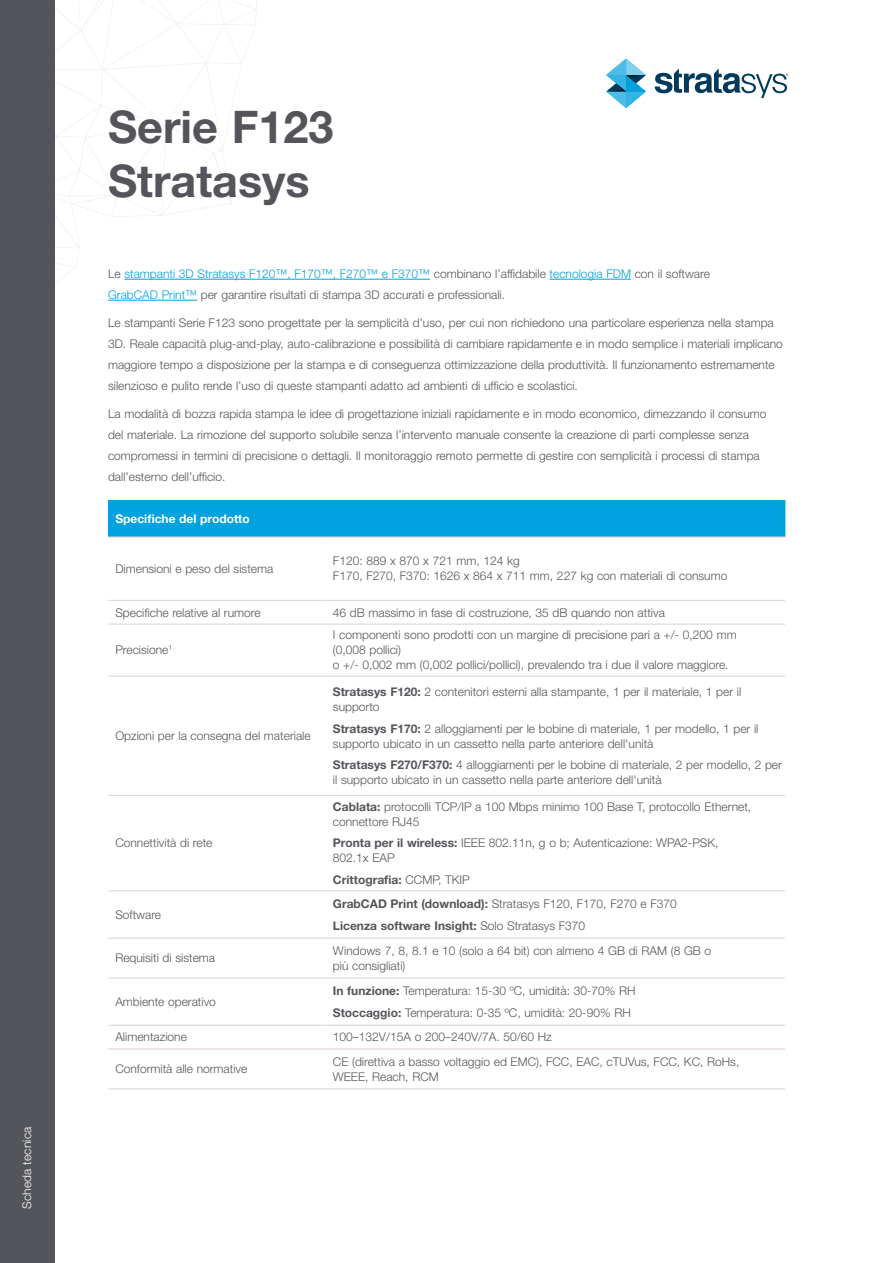
<style>
.page{position:relative;width:893px;height:1263px;background:#fff}
.page>*{position:absolute;margin:0;border:0;box-sizing:border-box;transform-origin:0 0}
.t1{font:700 45px/54px "Helvetica Neue LT Std";color:#54555a}
.t2{font:300 12px/15px "Helvetica Neue LT Std";color:#54555a}
.t3{font:700 12px/21.8px "Helvetica Neue LT Std";color:#54555a}
.t4{font:700 12px "Helvetica Neue LT Std";color:#fff}
.t5{font:300 12px "Helvetica Neue LT Std";letter-spacing:.015em;color:#fff}
.s1{color:#00a2df}
.s2{font-weight:700}
.s3{font-weight:300}
</style>
<div class="page">
<svg style="left:54px;top:0;width:203px;height:285px"></svg>
<div style="left:0;top:0;width:54px;height:1263px;background:#54555a"></div>
<svg style="left:606px;top:59px;width:40px;height:49px"></svg>
<svg style="left:655px;top:68px;width:133px;height:30px"></svg>
<div style="left:109px;top:501px;width:676px;height:36px;background:#00a2df"></div>
<svg style="left:109px;top:623px;width:676px;height:426px"></svg>
<hr style="left:785px;top:501px;width:1px;height:36px;background:#00a2df">
<hr style="left:108px;top:500px;width:218px;height:1px;background:#00a2df">
<hr style="left:108px;top:501px;width:1px;height:36px;background:#00a2df">
<hr style="left:326px;top:500px;width:459px;height:1px;background:#00a2df">
<hr style="left:108px;top:537px;width:218px;height:1px;background:#dad1cb">
<hr style="left:326px;top:537px;width:459px;height:1px;background:#dad1cb">
<hr style="left:109px;top:1088px;width:217px;height:1px;background:#dad1cb">
<hr style="left:326px;top:1088px;width:459px;height:1px;background:#dad1cb">
<hr style="left:109px;top:600px;width:217px;height:1px;background:#dad1cb">
<hr style="left:326px;top:600px;width:459px;height:1px;background:#dad1cb">
<hr style="left:109px;top:624px;width:217px;height:1px;background:#dad1cb">
<hr style="left:326px;top:624px;width:459px;height:1px;background:#dad1cb">
<hr style="left:109px;top:676px;width:217px;height:1px;background:#dad1cb">
<hr style="left:326px;top:676px;width:459px;height:1px;background:#dad1cb">
<hr style="left:109px;top:795px;width:217px;height:1px;background:#dad1cb">
<hr style="left:326px;top:795px;width:459px;height:1px;background:#dad1cb">
<hr style="left:109px;top:890px;width:217px;height:1px;background:#dad1cb">
<hr style="left:326px;top:890px;width:459px;height:1px;background:#dad1cb">
<hr style="left:109px;top:938px;width:217px;height:1px;background:#dad1cb">
<hr style="left:326px;top:938px;width:459px;height:1px;background:#dad1cb">
<hr style="left:109px;top:978px;width:217px;height:1px;background:#dad1cb">
<hr style="left:326px;top:978px;width:459px;height:1px;background:#dad1cb">
<hr style="left:109px;top:1025px;width:217px;height:1px;background:#dad1cb">
<hr style="left:326px;top:1025px;width:459px;height:1px;background:#dad1cb">
<hr style="left:109px;top:1049px;width:217px;height:1px;background:#dad1cb">
<hr style="left:326px;top:1049px;width:459px;height:1px;background:#dad1cb">
<div style="left:108px;top:269px;width:677px;height:222px;background:#fff"></div>
<hr style="left:124px;top:279px;width:306px;height:1px;background:#00a2df">
<hr style="left:550px;top:279px;width:81px;height:1px;background:#00a2df">
<hr style="left:108px;top:300px;width:89px;height:1px;background:#00a2df">
<p class="t5" style="left:20px;top:1209px;width:84px;rotate:-90deg">Scheda tecnica</p>
<h1 class="t1" style="left:108px;top:99px;width:227px">Serie F123<br>Stratasys</h1>
<p class="t2" style="left:108px;top:263px;width:603px;line-height:21px">Le <span class="s1">stampanti 3D Stratasys F120™, F170™, F270™ e F370™</span> combinano l’affidabile <span class="s1">tecnologia FDM</span> con il software<br><span class="s1">GrabCAD Print™</span> per garantire risultati di stampa 3D accurati e professionali.</p>
<p class="t2" style="left:108px;top:312px;width:676px;line-height:21px">Le stampanti Serie F123 sono progettate per la semplicità d’uso, per cui non richiedono una particolare esperienza nella stampa 3D. Reale capacità plug-and-play, auto-calibrazione e possibilità di cambiare rapidamente e in modo semplice i materiali implicano maggiore tempo a disposizione per la stampa e di conseguenza ottimizzazione della produttività. Il funzionamento estremamente silenzioso e pulito rende l’uso di queste stampanti adatto ad ambienti di ufficio e scolastici.</p>
<p class="t2" style="left:108px;top:402px;width:660px;line-height:21px">La modalità di bozza rapida stampa le idee di progettazione iniziali rapidamente e in modo economico, dimezzando il consumo del materiale. La rimozione del supporto solubile senza l’intervento manuale consente la creazione di parti complesse senza compromessi in termini di precisione o dettagli. Il monitoraggio remoto permette di gestire con semplicità i processi di stampa dall’esterno dell’ufficio.</p>
<p class="t4" style="left:115px;top:511px;width:136px">Specifiche del prodotto</p>
<p class="t2" style="left:115px;top:561px;width:160px">Dimensioni e peso del sistema</p>
<p class="t2" style="left:333px;top:553px;width:396px">F120: 889 x 870 x 721 mm, 124 kg<br>F170, F270, F370: 1626 x 864 x 711 mm, 227 kg con materiali di consumo</p>
<p class="t2" style="left:115px;top:604px;width:147px">Specifiche relative al rumore</p>
<p class="t2" style="left:333px;top:604px;width:333px">46 dB massimo in fase di costruzione, 35 dB quando non attiva</p>
<p class="t2" style="left:115px;top:642px;width:59px">Precisione<sup>1</sup></p>
<p class="t2" style="left:333px;top:627px;width:405px">I componenti sono prodotti con un margine di precisione pari a +/- 0,200 mm (0,008 pollici)<br>o +/- 0,002 mm (0,002 pollici/pollici), prevalendo tra i due il valore maggiore.</p>
<p class="t2" style="left:115px;top:728px;width:197px">Opzioni per la consegna del materiale</p>
<p class="t2" style="left:115px;top:835px;width:99px">Connettività di rete</p>
<p class="t2" style="left:333px;top:684px;width:410px"><span class="s2">Stratasys F120:</span> 2 contenitori esterni alla stampante, 1 per il materiale, 1 per il supporto</p>
<p class="t2" style="left:333px;top:720px;width:427px"><span class="s2">Stratasys F170:</span> 2 alloggiamenti per le bobine di materiale, 1 per modello, 1 per il supporto ubicato in un cassetto nella parte anteriore dell'unità</p>
<p class="t2" style="left:333px;top:757px;width:451px"><span class="s2">Stratasys F270/F370:</span> 4 alloggiamenti per le bobine di materiale, 2 per modello, 2 per il supporto ubicato in un cassetto nella parte anteriore dell'unità</p>
<p class="t2" style="left:333px;top:798px;width:420px"><span class="s2">Cablata:</span> protocolli TCP/IP a 100 Mbps minimo 100 Base T, protocollo Ethernet, connettore RJ45</p>
<p class="t2" style="left:333px;top:835px;width:387px"><span class="s2">Pronta per il wireless:</span> IEEE 802.11n, g o b; Autenticazione: WPA2-PSK,<br>802.1x EAP</p>
<p class="t3" style="left:333px;top:869px;width:138px">Crittografia: <span class="s3">CCMP, TKIP</span></p>
<p class="t2" style="left:115px;top:907px;width:47px">Software</p>
<p class="t3" style="left:333px;top:892px;width:345px">GrabCAD Print (download): <span class="s3">Stratasys F120, F170, F270 e F370<br></span>Licenza software Insight: <span class="s3">Solo Stratasys F370</span></p>
<p class="t2" style="left:115px;top:950px;width:101px">Requisiti di sistema</p>
<p class="t2" style="left:333px;top:943px;width:380px">Windows 7, 8, 8.1 e 10 (solo a 64 bit) con almeno 4 GB di RAM (8 GB o più consigliati)</p>
<p class="t2" style="left:115px;top:994px;width:102px">Ambiente operativo</p>
<p class="t2" style="left:333px;top:979px;width:304px;line-height:21.8px"><span class="s2">In funzione:</span> Temperatura: 15-30 ºC, umidità: 30-70% RH<br><span class="s2">Stoccaggio:</span> Temperatura: 0-35 ºC, umidità: 20-90% RH</p>
<p class="t2" style="left:115px;top:1029px;width:73px">Alimentazione</p>
<p class="t2" style="left:333px;top:1029px;width:220px">100–132V/15A o 200–240V/7A. 50/60 Hz</p>
<p class="t2" style="left:115px;top:1061px;width:134px">Conformità alle normative</p>
<p class="t2" style="left:333px;top:1054px;width:408px">CE (direttiva a basso voltaggio ed EMC), FCC, EAC, cTUVus, FCC, KC, RoHs,<br>WEEE, Reach, RCM</p>
</div>
